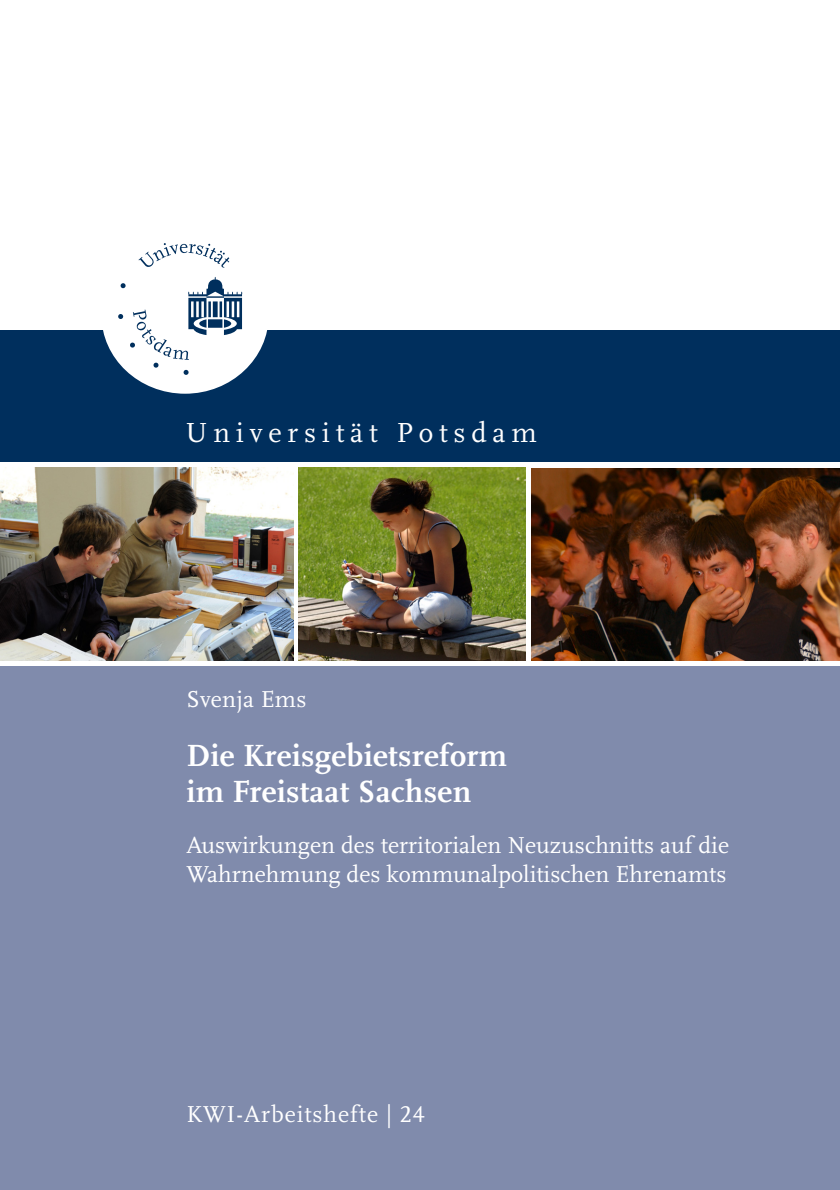
<style>
.page{position:relative;width:840px;height:1190px;background:#fff}
.page>*{position:absolute;margin:0;border:0;box-sizing:border-box;transform-origin:0 0}
.t1{font:700 32px/36px "Scala";letter-spacing:.01em;color:#fff}
.t2{font:28.8px "Scala";letter-spacing:.2em;color:#fff}
.t3{font:24px/28.8px "Scala";color:#fff}
.t4{font:24px "Scala LF";letter-spacing:.04em;color:#fff}
</style>
<div class="page">
<div style="left:0;top:468px;width:839px;height:722px;background:#808bac"></div>
<div style="left:0;top:330px;width:839px;height:132px;background:#002f5d"></div>
<div style="left:101px;top:236px;width:168px;height:158px;background:#fff;border-radius:50%"></div>
<svg style="left:139px;top:243px;width:90px;height:25px"></svg>
<svg style="left:118px;top:277px;width:124px;height:98px"></svg>
<svg style="left:0;top:468px;width:839px;height:198px;background:#e4e2dd"></svg>
<img style="left:0;top:468px;width:293px;height:192px">
<img style="left:299px;top:468px;width:227px;height:192px">
<img style="left:532px;top:468px;width:307px;height:192px">
<p class="t2" style="left:185px;top:421px;width:353px">Universität Potsdam</p>
<p class="t3" style="left:186px;top:687px;width:122px">Svenja Ems</p>
<h1 class="t1" style="left:186px;top:737px;width:322px">Die Kreisgebietsreform im Freistaat Sachsen</h1>
<p class="t3" style="left:186px;top:833px;width:544px">Auswirkungen des territorialen Neuzuschnitts auf die<br>Wahrnehmung des kommunalpolitischen Ehrenamts</p>
<p class="t4" style="left:186px;top:1106px;width:240px">KWI-Arbeitshefte | 24</p>
</div>
